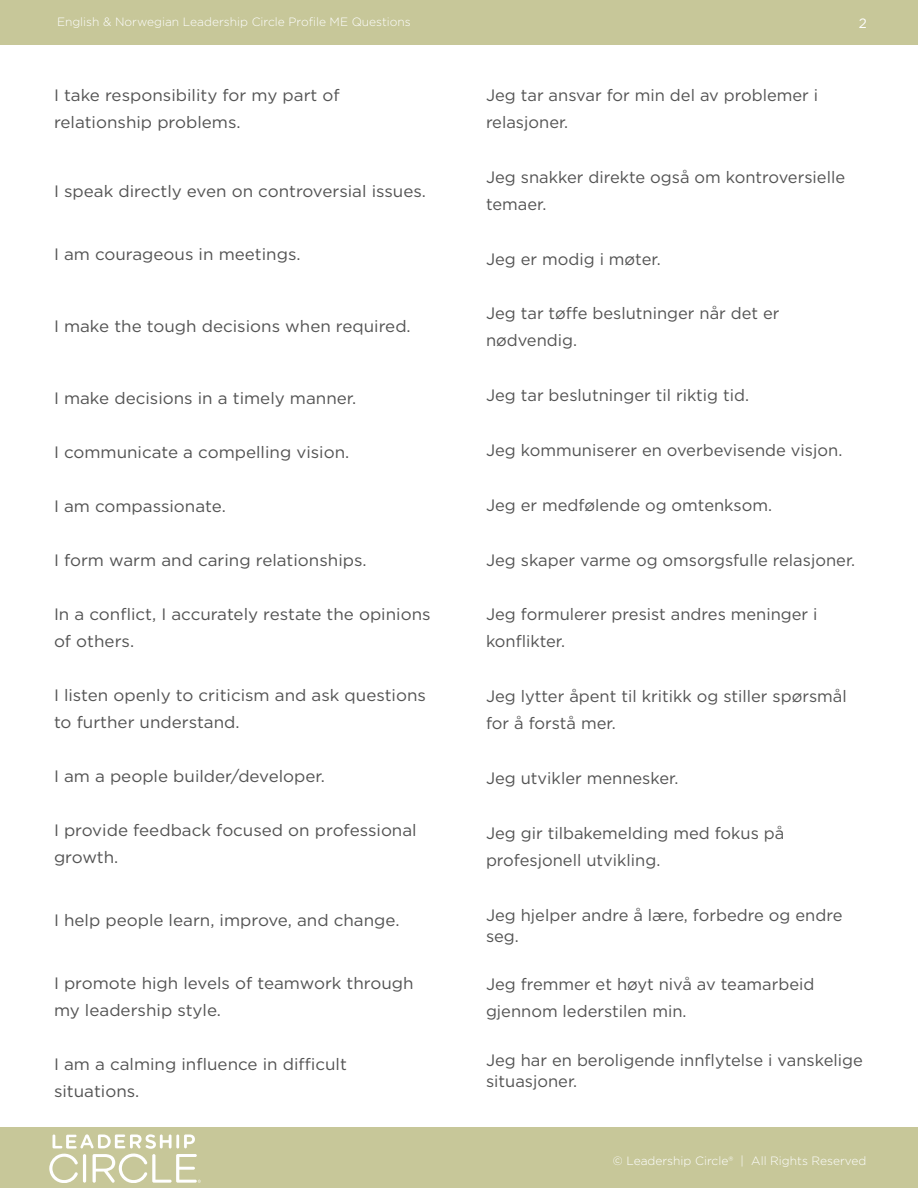
<style>
.page{position:relative;width:918px;height:1188px;background:#fff}
.page>*{position:absolute;margin:0;border:0;box-sizing:border-box;transform-origin:0 0}
.Paragraph_Body_Chine{font:16.5px/27px "Gotham";color:#535353}
.paragraph_body{font:16.5px/27px "Gotham";color:#535353}
.t1{font:13.5px "Gotham";color:#fff}
.t2{font:300 12px "Gotham";color:#feffff}
</style>
<div class="page">
<div style="left:0;top:1128px;width:918px;height:60px;background:#c7c799"></div>
<div style="left:0;top:0;width:918px;height:44px;background:#c7c799"></div>
<svg style="left:49px;top:1134px;width:152px;height:49px"></svg>
<p class="t2" style="left:57px;top:15px;width:355px">English &amp; Norwegian Leadership Circle Profile ME Questions</p>
<p class="t1" style="left:859px;top:15px;width:10px">2</p>
<p class="paragraph_body" style="left:54px;top:81px;width:287px">I take responsibility for my part of relationship problems.</p>
<p class="paragraph_body" style="left:54px;top:177px;width:374px">I speak directly even on controversial issues.</p>
<p class="paragraph_body" style="left:54px;top:240px;width:248px">I am courageous in meetings.</p>
<p class="paragraph_body" style="left:54px;top:312px;width:358px">I make the tough decisions when required.</p>
<p class="paragraph_body" style="left:54px;top:384px;width:304px">I make decisions in a timely manner.</p>
<p class="paragraph_body" style="left:54px;top:438px;width:297px">I communicate a compelling vision.</p>
<p class="paragraph_body" style="left:54px;top:492px;width:173px">I am compassionate.</p>
<p class="paragraph_body" style="left:54px;top:546px;width:314px">I form warm and caring relationships.</p>
<p class="paragraph_body" style="left:54px;top:600px;width:378px">In a conflict, I accurately restate the opinions of others.</p>
<p class="paragraph_body" style="left:54px;top:681px;width:373px">I listen openly to criticism and ask questions to further understand.</p>
<p class="paragraph_body" style="left:54px;top:762px;width:273px">I am a people builder/developer.</p>
<p class="paragraph_body" style="left:54px;top:816px;width:364px">I provide feedback focused on professional growth.</p>
<p class="paragraph_body" style="left:54px;top:906px;width:347px">I help people learn, improve, and change.</p>
<p class="paragraph_body" style="left:54px;top:969px;width:361px">I promote high levels of teamwork through my leadership style.</p>
<p class="paragraph_body" style="left:54px;top:1050px;width:294px">I am a calming influence in difficult situations.</p>
<p class="Paragraph_Body_Chine" style="left:486px;top:81px;width:334px">Jeg tar ansvar for min del av problemer i relasjoner.</p>
<p class="Paragraph_Body_Chine" style="left:486px;top:163px;width:361px">Jeg snakker direkte også om kontroversielle temaer.</p>
<p class="Paragraph_Body_Chine" style="left:486px;top:245px;width:176px">Jeg er modig i møter.</p>
<p class="Paragraph_Body_Chine" style="left:486px;top:300px;width:295px">Jeg tar tøffe beslutninger når det er nødvendig.</p>
<p class="Paragraph_Body_Chine" style="left:486px;top:382px;width:265px">Jeg tar beslutninger til riktig tid.</p>
<p class="Paragraph_Body_Chine" style="left:486px;top:436px;width:358px">Jeg kommuniserer en overbevisende visjon.</p>
<p class="Paragraph_Body_Chine" style="left:486px;top:491px;width:288px">Jeg er medfølende og omtenksom.</p>
<p class="Paragraph_Body_Chine" style="left:486px;top:546px;width:371px">Jeg skaper varme og omsorgsfulle relasjoner.</p>
<p class="Paragraph_Body_Chine" style="left:486px;top:601px;width:333px">Jeg formulerer presist andres meninger i konflikter.</p>
<p class="Paragraph_Body_Chine" style="left:486px;top:683px;width:362px">Jeg lytter åpent til kritikk og stiller spørsmål for å forstå mer.</p>
<p class="Paragraph_Body_Chine" style="left:486px;top:764px;width:194px">Jeg utvikler mennesker.</p>
<p class="Paragraph_Body_Chine" style="left:486px;top:819px;width:300px">Jeg gir tilbakemelding med fokus på profesjonell utvikling.</p>
<p class="Paragraph_Body_Chine" style="left:486px;top:904px;width:358px;line-height:21px">Jeg hjelper andre å lære, forbedre og endre seg.</p>
<p class="Paragraph_Body_Chine" style="left:486px;top:971px;width:330px">Jeg fremmer et høyt nivå av teamarbeid gjennom lederstilen min.</p>
<p class="Paragraph_Body_Chine" style="left:486px;top:1050px;width:378px;line-height:21px">Jeg har en beroligende innflytelse i vanskelige situasjoner.</p>
<p class="t2" style="left:613px;top:1153px;width:255px">© Leadership Circle® | All Rights Reserved</p>
</div>
